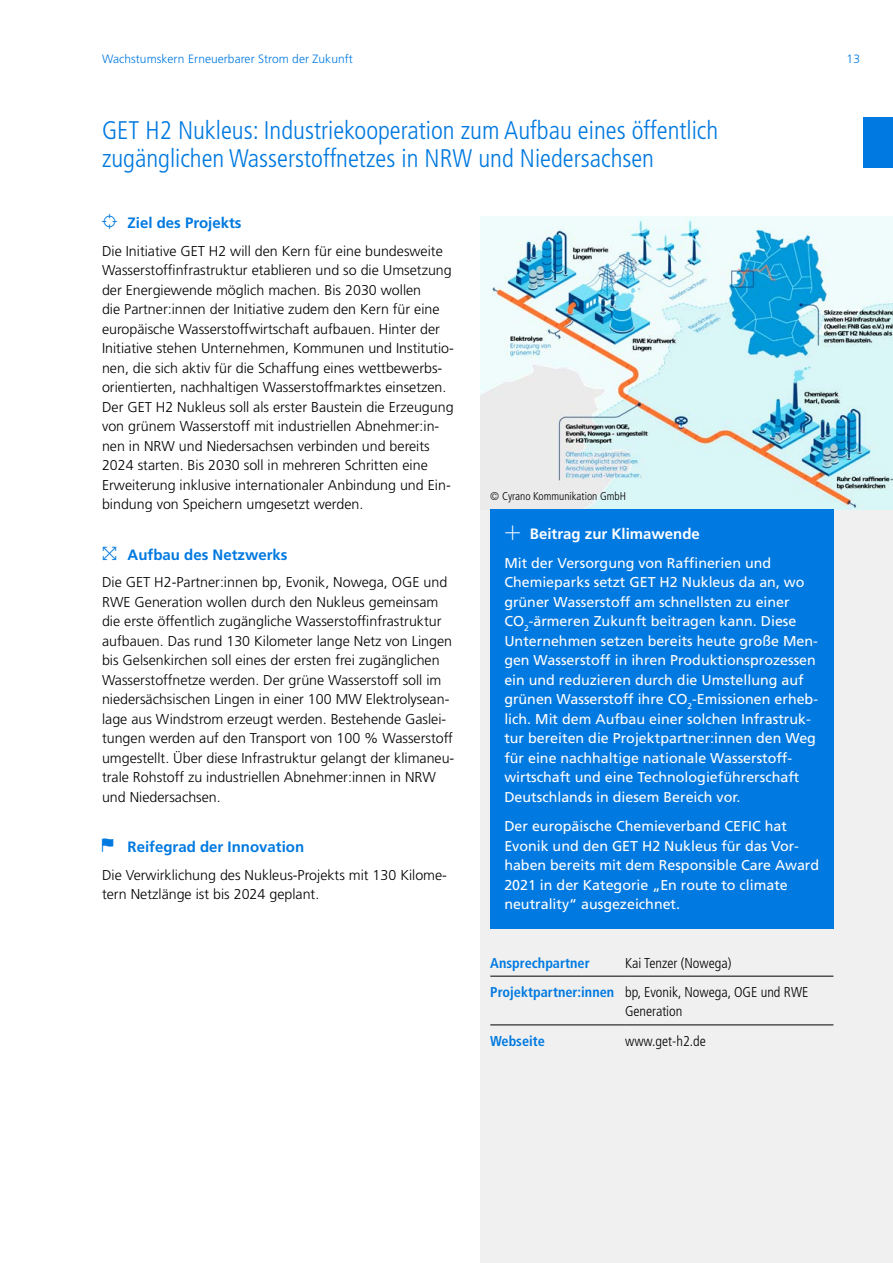
<style>
.page{position:relative;width:893px;height:1263px;background:#fff}
.page>*{position:absolute;margin:0;border:0;box-sizing:border-box;transform-origin:0 0}
.t1{font:300 condensed 25.5px/28.5px "Frutiger LT Std";color:#0079e0}
.H3_Steckbriefe_2{font:700 15px "Frutiger LT Std";color:#0079e0}
.H3_weiß{font:700 15px "Frutiger LT Std";color:#fff}
.P_Projekt{font:300 14.25px/19.5px "Frutiger LT Std";color:#000}
.P_Projekt_Kasten{font:14.25px/19.5px "Frutiger LT Std";color:#fff}
.P_Kontakt{font:300 condensed 14.25px/19.5px "Frutiger LT Std";color:#000}
.H3_Kontakt{font:700 condensed 14.25px "Frutiger LT Std";color:#0079e0}
.t2{font:300 12px "Frutiger LT Std";letter-spacing:.005em;color:#0079e0}
.t3{font:300 condensed 11.25px "Frutiger LT Std";color:#000}
</style>
<div class="page">
<div style="left:480px;top:217px;width:413px;height:1046px;background:#f0f0f0"></div>
<hr style="left:490px;top:976px;width:135px;height:1px;background:#000">
<hr style="left:625px;top:976px;width:208px;height:1px;background:#000">
<hr style="left:490px;top:1025px;width:135px;height:1px;background:#000">
<hr style="left:625px;top:1025px;width:208px;height:1px;background:#000">
<div style="left:863px;top:118px;width:30px;height:50px;background:#0079e0"></div>
<img style="left:480px;top:217px;width:413px;height:292px">
<div style="left:490px;top:509px;width:343px;height:420px;background:#0079e0"></div>
<p class="t2" style="left:102px;top:53px;width:252px">Wachstumskern Erneuerbarer Strom der Zukunft</p>
<p class="t2" style="left:847px;top:53px;width:15px">13</p>
<h2 class="t1" style="left:102px;top:116px;width:618px">GET H2 Nukleus: Industriekooperation zum Aufbau eines öffentlich zugänglichen Wasserstoffnetzes in NRW und Niedersachsen</h2>
<h3 class="H3_Steckbriefe_2" style="left:128px;top:214px;width:115px">Ziel des Projekts</h3>
<p class="P_Projekt" style="left:102px;top:241px;width:353px">Die Initiative GET H2 will den Kern für eine bundesweite Wasserstoffinfrastruktur etablieren und so die Umsetzung der Energiewende möglich machen. Bis 2030 wollen<br>die Partner:innen der Initiative zudem den Kern für eine europäische Wasserstoffwirtschaft aufbauen. Hinter der Initiative stehen Unternehmen, Kommunen und Institutio&shy;nen, die sich aktiv für die Schaffung eines wettbewerbs&shy;orientierten, nachhaltigen Wasserstoffmarktes einsetzen.<br>Der GET H2 Nukleus soll als erster Baustein die Erzeugung von grünem Wasserstoff mit industriellen Abnehmer:in&shy;nen in NRW und Niedersachsen verbinden und bereits 2024 starten. Bis 2030 soll in mehreren Schritten eine Erweiterung inklusive internationaler Anbindung und Ein&shy;bindung von Speichern umgesetzt werden.</p>
<h3 class="H3_Steckbriefe_2" style="left:128px;top:545px;width:162px">Aufbau des Netzwerks</h3>
<p class="P_Projekt" style="left:102px;top:573px;width:354px">Die GET H2-Partner:innen bp, Evonik, Nowega, OGE und RWE Generation wollen durch den Nukleus gemeinsam die erste öffentlich zugängliche Wasserstoffinfrastruktur aufbauen. Das rund 130 Kilometer lange Netz von Lingen bis Gelsenkirchen soll eines der ersten frei zugänglichen Wasserstoffnetze werden. Der grüne Wasserstoff soll im niedersächsischen Lingen in einer 100 MW Elektrolysean&shy;lage aus Windstrom erzeugt werden. Bestehende Gaslei&shy;tungen werden auf den Transport von 100 % Wasserstoff umgestellt. Über diese Infrastruktur gelangt der klimaneu&shy;trale Rohstoff zu industriellen Abnehmer:innen in NRW und Niedersachsen.</p>
<h3 class="H3_Steckbriefe_2" style="left:128px;top:838px;width:178px">Reifegrad der Innovation</h3>
<p class="P_Projekt" style="left:102px;top:865px;width:346px">Die Verwirklichung des Nukleus-Projekts mit 130 Kilome&shy;tern Netzlänge ist bis 2024 geplant.</p>
<p class="t3" style="left:490px;top:489px;width:137px">© Cyrano Kommunikation GmbH</p>
<h3 class="H3_weiß" style="left:530px;top:524px;width:172px">Beitrag zur Klimawende</h3>
<p class="P_Projekt_Kasten" style="left:504px;top:553px;width:315px">Mit der Versorgung von Raffinerien und Chemieparks setzt GET H2 Nukleus da an, wo grüner Wasserstoff am schnellsten zu einer CO<sub>2</sub>-ärmeren Zukunft beitragen kann. Diese Unternehmen setzen bereits heute große Men&shy;gen Wasserstoff in ihren Produktionsprozessen ein und reduzieren durch die Umstellung auf grünen Wasserstoff ihre CO<sub>2</sub>-Emissionen erheb&shy;lich. Mit dem Aufbau einer solchen Infrastruk&shy;tur bereiten die Projektpartner:innen den Weg für eine nachhaltige nationale Wasserstoff&shy;wirtschaft und eine Technologieführerschaft Deutschlands in diesem Bereich vor.</p>
<p class="P_Projekt_Kasten" style="left:504px;top:816px;width:316px">Der europäische Chemieverband CEFIC hat Evonik und den GET H2 Nukleus für das Vor&shy;haben bereits mit dem Responsible Care Award 2021 in der Kategorie „En route to climate neutrality“ ausgezeichnet.</p>
<h3 class="H3_Kontakt" style="left:490px;top:954px;width:101px">Ansprechpartner</h3>
<p class="P_Kontakt" style="left:625px;top:953px;width:108px">Kai Tenzer (Nowega)</p>
<h3 class="H3_Kontakt" style="left:490px;top:983px;width:125px">Projektpartner:innen</h3>
<p class="P_Kontakt" style="left:625px;top:982px;width:185px">bp, Evonik, Nowega, OGE und RWE<br>Generation</p>
<h3 class="H3_Kontakt" style="left:490px;top:1032px;width:56px">Webseite</h3>
<p class="P_Kontakt" style="left:625px;top:1031px;width:82px">www.get-h2.de</p>
</div>
